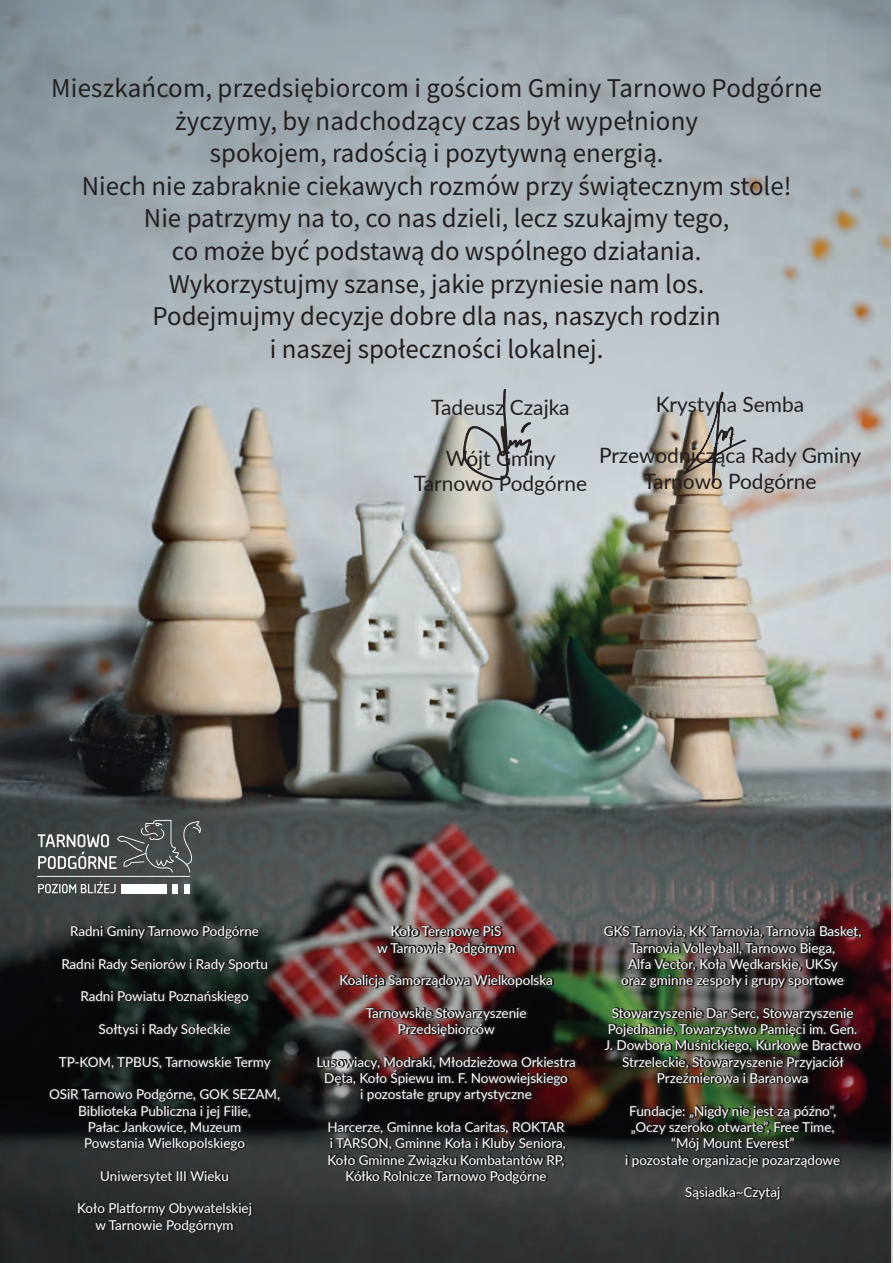
<style>
.page{position:relative;width:893px;height:1263px;background:#fff}
.page>*{position:absolute;margin:0;border:0;box-sizing:border-box;transform-origin:0 0}
.t1{font:27.15px/32.5px "Source Sans Pro";color:#231f20;text-align:center}
.t2{font:21.15px/25.3px "Lato";color:#231f20;text-align:center}
.t3{font:13.65px/16.4px "Lato";color:#fff;text-align:center}
</style>
<div class="page">
<img style="left:0;top:0;width:891px;height:583px">
<img style="left:0;top:583px;width:893px;height:680px">
<svg style="left:38px;top:882px;width:78px;height:11px"></svg>
<hr style="left:37px;top:876px;width:153px;height:1px;background:#fff">
<div style="left:184px;top:884px;width:6px;height:9px;background:#fff"></div>
<div style="left:172px;top:884px;width:6px;height:9px;background:#fff"></div>
<div style="left:122px;top:884px;width:45px;height:9px;background:#fff"></div>
<svg style="left:38px;top:820px;width:163px;height:52px;background:#5c6162"></svg>
<svg style="left:49px;top:905px;width:233px;height:350px;background:#1e2121"></svg>
<img style="left:317px;top:919px;width:260px;height:287px">
<svg style="left:604px;top:904px;width:260px;height:316px;background:#383731"></svg>
<svg style="left:464px;top:389px;width:67px;height:91px;background:#b4b8ba"></svg>
<svg style="left:683px;top:392px;width:63px;height:91px;background:#abaaa6"></svg>
<p class="t1" style="left:51px;top:72px;width:772px">Mieszkańcom, przedsiębiorcom i gościom Gminy Tarnowo Podgórne życzymy, by nadchodzący czas był wypełniony<br>spokojem, radością i pozytywną energią.<br>Niech nie zabraknie ciekawych rozmów przy świątecznym stole!<br>Nie patrzymy na to, co nas dzieli, lecz szukajmy tego,<br>co może być podstawą do wspólnego działania.<br>Wykorzystujmy szanse, jakie przyniesie nam los.<br>Podejmujmy decyzje dobre dla nas, naszych rodzin<br>i naszej społeczności lokalnej.</p>
<h2 class="t2" style="left:431px;top:394px;width:140px">Tadeusz Czajka</h2>
<h2 class="t2" style="left:414px;top:445px;width:175px">Wójt Gminy<br>Tarnowo Podgórne</h2>
<h2 class="t2" style="left:656px;top:391px;width:150px">Krystyna Semba</h2>
<h2 class="t2" style="left:599px;top:442px;width:264px">Przewodnicząca Rady Gminy<br>Tarnowo Podgórne</h2>
<p class="t3" style="left:70px;top:922px;width:190px">Radni Gminy Tarnowo Podgórne</p>
<p class="t3" style="left:61px;top:955px;width:208px">Radni Rady Seniorów i Rady Sportu</p>
<p class="t3" style="left:80px;top:988px;width:170px">Radni Powiatu Poznańskiego</p>
<p class="t3" style="left:99px;top:1020px;width:133px">Sołtysi i Rady Sołeckie</p>
<p class="t3" style="left:59px;top:1053px;width:213px">TP-KOM, TPBUS, Tarnowskie Termy</p>
<p class="t3" style="left:49px;top:1085px;width:233px">OSiR Tarnowo Podgórne, GOK SEZAM,<br>Biblioteka Publiczna i jej Filie,<br>Pałac Jankowice, Muzeum<br>Powstania Wielkopolskiego</p>
<p class="t3" style="left:100px;top:1167px;width:130px">Uniwersytet III Wieku</p>
<p class="t3" style="left:77px;top:1200px;width:176px">Koło Platformy Obywatelskiej w Tarnowie Podgórnym</p>
<p class="t3" style="left:377px;top:922px;width:140px">Koło Terenowe PiS<br>w Tarnowie Podgórnym</p>
<p class="t3" style="left:339px;top:971px;width:215px">Koalicja Samorządowa Wielkopolska</p>
<p class="t3" style="left:366px;top:1004px;width:162px">Tarnowskie Stowarzyszenie<br>Przedsiębiorców</p>
<p class="t3" style="left:316px;top:1053px;width:261px">Lusowiacy, Modraki, Młodzieżowa Orkiestra<br>Dęta, Koło Śpiewu im. F. Nowowiejskiego<br>i pozostałe grupy artystyczne</p>
<p class="t3" style="left:328px;top:1118px;width:240px">Harcerze, Gminne koła Caritas, ROKTAR i TARSON, Gminne Koła i Kluby Seniora, Koło Gminne Związku Kombatantów RP, Kółko Rolnicze Tarnowo Podgórne</p>
<p class="t3" style="left:604px;top:922px;width:259px">GKS Tarnovia, KK Tarnovia, Tarnovia Basket, Tarnovia Volleyball, Tarnowo Biega,<br>Alfa Vector, Koła Wędkarskie, UKSy<br>oraz gminne zespoły i grupy sportowe</p>
<p class="t3" style="left:604px;top:1004px;width:258px">Stowarzyszenie Dar Serc, Stowarzyszenie Pojednanie, Towarzystwo Pamięci im. Gen.<br>J. Dowbora Muśnickiego, Kurkowe Bractwo Strzeleckie, Stowarzyszenie Przyjaciół Przeźmierowa i Baranowa</p>
<p class="t3" style="left:625px;top:1102px;width:216px">Fundacje: „Nigdy nie jest za późno”, „Oczy szeroko otwarte”, Free Time, “Mój Mount Everest”<br>i pozostałe organizacje pozarządowe</p>
<p class="t3" style="left:685px;top:1183px;width:97px">Sąsiadka~Czytaj</p>
</div>
